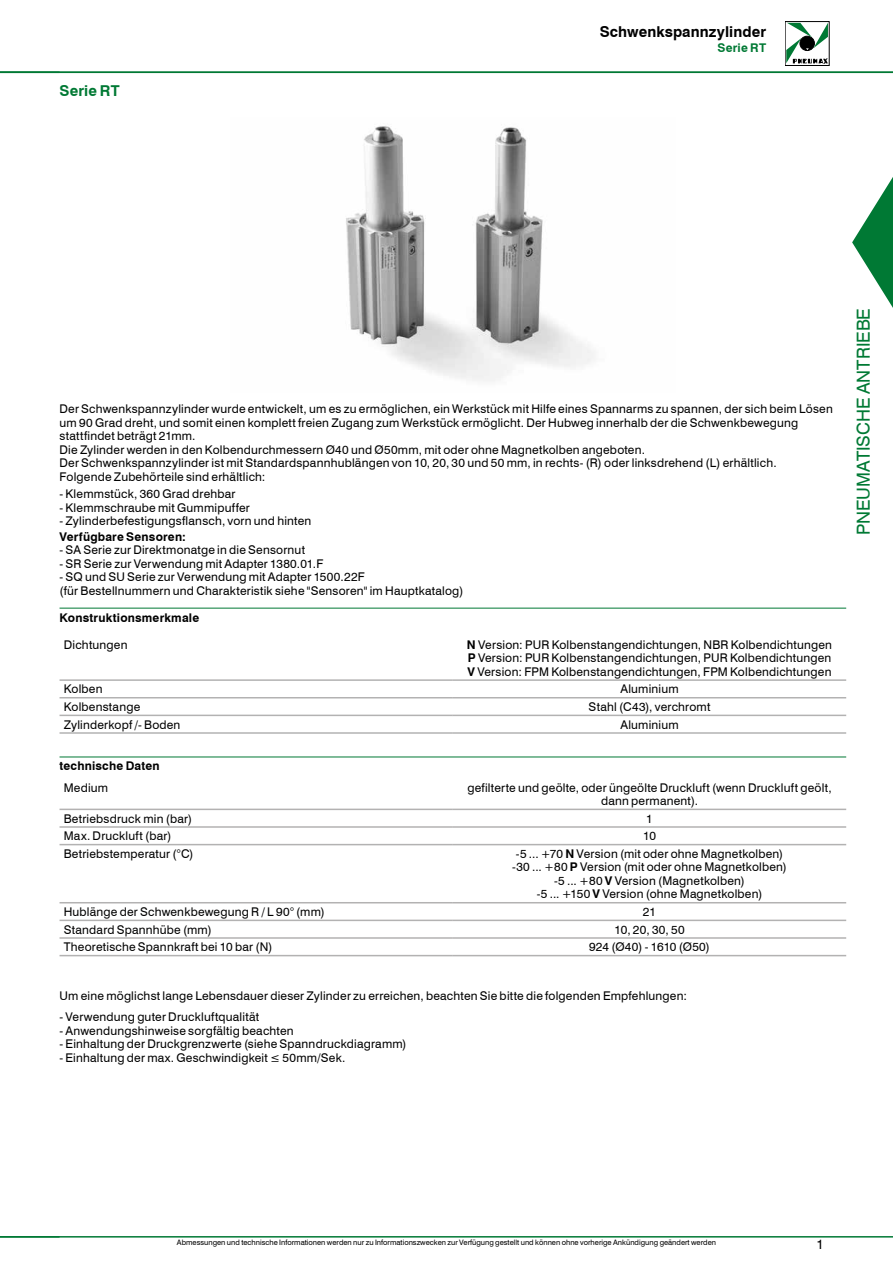
<style>
.page{position:relative;width:893px;height:1263px;background:#fff}
.page>*{position:absolute;margin:0;border:0;box-sizing:border-box;transform-origin:0 0}
.t1{font:18px "Swiss 721 BT";color:#007934}
.t2{font:700 15px "Swiss 721 BT";letter-spacing:.005em;color:#000}
.t3{font:700 15px "Swiss 721 BT";letter-spacing:.01em;color:#007934}
.t4{font:13.5px "Swiss 721 BT";color:#000}
.t5{font:12px/13.5px "Swiss 721 BT";letter-spacing:.015em;color:#000}
.t6{font:700 12px "Swiss 721 BT";letter-spacing:.015em;color:#000}
.t7{font:700 12px "Swiss 721 BT";letter-spacing:.015em;color:#007934}
.t8{font:7.5px "Swiss 721 BT";color:#000}
.s1{font-weight:700}
</style>
<div class="page">
<hr style="left:0;top:1236px;width:893px;height:1px;background:#007934">
<svg style="left:786px;top:23px;width:42px;height:41px"></svg>
<hr style="left:0;top:72px;width:893px;height:1px;background:#007934">
<img style="left:346px;top:126px;width:248px;height:255px">
<hr style="left:60px;top:608px;width:786px;height:1px;background:#007934">
<hr style="left:60px;top:679px;width:393px;height:2px;background:#b3b2b2">
<hr style="left:453px;top:679px;width:393px;height:2px;background:#b3b2b2">
<hr style="left:60px;top:697px;width:393px;height:1px;background:#b3b2b2">
<hr style="left:453px;top:697px;width:393px;height:1px;background:#b3b2b2">
<hr style="left:60px;top:715px;width:393px;height:1px;background:#b3b2b2">
<hr style="left:60px;top:732px;width:393px;height:2px;background:#b3b2b2">
<hr style="left:453px;top:715px;width:393px;height:1px;background:#b3b2b2">
<hr style="left:453px;top:732px;width:393px;height:2px;background:#b3b2b2">
<hr style="left:60px;top:757px;width:786px;height:1px;background:#007934">
<hr style="left:60px;top:809px;width:393px;height:1px;background:#b3b2b2">
<hr style="left:453px;top:809px;width:393px;height:1px;background:#b3b2b2">
<hr style="left:60px;top:826px;width:393px;height:2px;background:#b3b2b2">
<hr style="left:453px;top:826px;width:393px;height:2px;background:#b3b2b2">
<hr style="left:60px;top:844px;width:393px;height:1px;background:#b3b2b2">
<hr style="left:453px;top:844px;width:393px;height:1px;background:#b3b2b2">
<hr style="left:60px;top:902px;width:393px;height:1px;background:#b3b2b2">
<hr style="left:453px;top:902px;width:393px;height:1px;background:#b3b2b2">
<hr style="left:60px;top:920px;width:393px;height:1px;background:#b3b2b2">
<hr style="left:453px;top:920px;width:393px;height:1px;background:#b3b2b2">
<hr style="left:60px;top:937px;width:393px;height:2px;background:#b3b2b2">
<hr style="left:60px;top:955px;width:393px;height:1px;background:#b3b2b2">
<hr style="left:453px;top:937px;width:393px;height:2px;background:#b3b2b2">
<hr style="left:453px;top:955px;width:393px;height:1px;background:#b3b2b2">
<svg style="left:852px;top:177px;width:41px;height:131px"></svg>
<p class="t3" style="left:60px;top:82px;width:62px">Serie RT</p>
<p class="t2" style="left:600px;top:23px;width:168px">Schwenkspannzylinder</p>
<p class="t7" style="left:718px;top:40px;width:50px">Serie RT</p>
<p class="t5" style="left:60px;top:402px;width:775px">Der Schwenkspannzylinder wurde entwickelt, um es zu ermöglichen, ein Werkstück mit Hilfe eines Spannarms zu spannen, der sich beim Lösen um 90 Grad dreht, und somit einen komplett freien Zugang zum Werkstück ermöglicht. Der Hubweg innerhalb der die Schwenkbewegung stattfindet beträgt 21mm.<br>Die Zylinder werden in den Kolbendurchmessern Ø40 und Ø50mm, mit oder ohne Magnetkolben angeboten.<br>Der Schwenkspannzylinder ist mit Standardspannhublängen von 10, 20, 30 und 50 mm, in rechts- (R) oder linksdrehend (L) erhältlich.<br>Folgende Zubehörteile sind erhältlich:</p>
<p class="t5" style="left:60px;top:487px;width:178px">- Klemmstück, 360 Grad drehbar</p>
<p class="t5" style="left:60px;top:501px;width:192px">- Klemmschraube mit Gummipuffer</p>
<p class="t5" style="left:60px;top:514px;width:253px">- Zylinderbefestigungsflansch, vorn und hinten</p>
<p class="t6" style="left:60px;top:529px;width:128px">Verfügbare Sensoren:</p>
<p class="t5" style="left:60px;top:543px;width:247px">- SA Serie zur Direktmonatge in die Sensornut</p>
<p class="t5" style="left:60px;top:557px;width:265px">- SR Serie zur Verwendung mit Adapter 1380.01.F</p>
<p class="t5" style="left:60px;top:570px;width:405px">- SQ und SU Serie zur Verwendung mit Adapter 1500.22F<br>(für Bestellnummern und Charakteristik siehe "Sensoren" im Hauptkatalog)</p>
<p class="t6" style="left:60px;top:610px;width:141px">Konstruktionsmerkmale</p>
<p class="t5" style="left:64px;top:638px;width:65px">Dichtungen</p>
<p class="t5" style="left:467px;top:638px;width:367px;text-align:justify"><span class="s1">N</span> Version: PUR Kolbenstangendichtungen, NBR Kolbendichtungen <span class="s1">P</span> Version: PUR Kolbenstangendichtungen, PUR Kolbendichtungen <span class="s1">V</span> Version: FPM Kolbenstangendichtungen, FPM Kolbendichtungen</p>
<p class="t5" style="left:64px;top:682px;width:40px">Kolben</p>
<p class="t5" style="left:620px;top:682px;width:60px">Aluminium</p>
<p class="t5" style="left:64px;top:700px;width:78px">Kolbenstange</p>
<p class="t5" style="left:589px;top:700px;width:123px">Stahl (C43), verchromt</p>
<p class="t5" style="left:64px;top:718px;width:118px">Zylinderkopf /- Boden</p>
<p class="t5" style="left:620px;top:718px;width:60px">Aluminium</p>
<p class="t6" style="left:60px;top:759px;width:102px">technische Daten</p>
<p class="t5" style="left:64px;top:780px;width:46px">Medium</p>
<p class="t5" style="left:467px;top:780px;width:366px;text-align:center">gefilterte und geölte, oder üngeölte Druckluft (wenn Druckluft geölt, dann permanent).</p>
<p class="t5" style="left:64px;top:812px;width:130px">Betriebsdruck min (bar)</p>
<p class="t5" style="left:646px;top:812px;width:8px">1</p>
<p class="t5" style="left:64px;top:829px;width:109px">Max. Druckluft (bar)</p>
<p class="t5" style="left:643px;top:829px;width:14px">10</p>
<p class="t5" style="left:64px;top:847px;width:131px">Betriebstemperatur (°C)</p>
<p class="t5" style="left:512px;top:847px;width:276px;text-align:center">-5 ... +70 <span class="s1">N</span> Version (mit oder ohne Magnetkolben) -30 ... +80 <span class="s1">P</span> Version (mit oder ohne Magnetkolben) -5 ... +80 <span class="s1">V</span> Version (Magnetkolben)<br>-5 ... +150 <span class="s1">V</span> Version (ohne Magnetkolben)</p>
<p class="t5" style="left:64px;top:905px;width:263px">Hublänge der Schwenkbewegung R / L 90° (mm)</p>
<p class="t5" style="left:643px;top:905px;width:15px">21</p>
<p class="t5" style="left:64px;top:922px;width:149px">Standard Spannhübe (mm)</p>
<p class="t5" style="left:614px;top:922px;width:72px">10, 20, 30, 50</p>
<p class="t5" style="left:64px;top:940px;width:210px">Theoretische Spannkraft bei 10 bar (N)</p>
<p class="t5" style="left:589px;top:940px;width:122px">924 (Ø40) - 1610 (Ø50)</p>
<p class="t5" style="left:60px;top:989px;width:629px">Um eine möglichst lange Lebensdauer dieser Zylinder zu erreichen, beachten Sie bitte die folgenden Empfehlungen:</p>
<p class="t5" style="left:60px;top:1010px;width:201px">- Verwendung guter Druckluftqualität</p>
<p class="t5" style="left:60px;top:1023px;width:236px">- Anwendungshinweise sorgfältig beachten</p>
<p class="t5" style="left:60px;top:1037px;width:349px">- Einhaltung der Druckgrenzwerte (siehe Spanndruckdiagramm)</p>
<p class="t5" style="left:60px;top:1050px;width:287px">- Einhaltung der max. Geschwindigkeit ≤ 50mm/Sek.</p>
<h1 class="t1" style="left:852px;top:535px;width:228px;rotate:-90deg">PNEUMATISCHE ANTRIEBE</h1>
<p class="t8" style="left:177px;top:1237px;width:541px">Abmessungen und technische Informationen werden nur zu Informationszwecken zur Verfügung gestellt und können ohne vorherige Ankündigung geändert werden</p>
<p class="t4" style="left:816px;top:1236px;width:9px">1</p>
</div>
